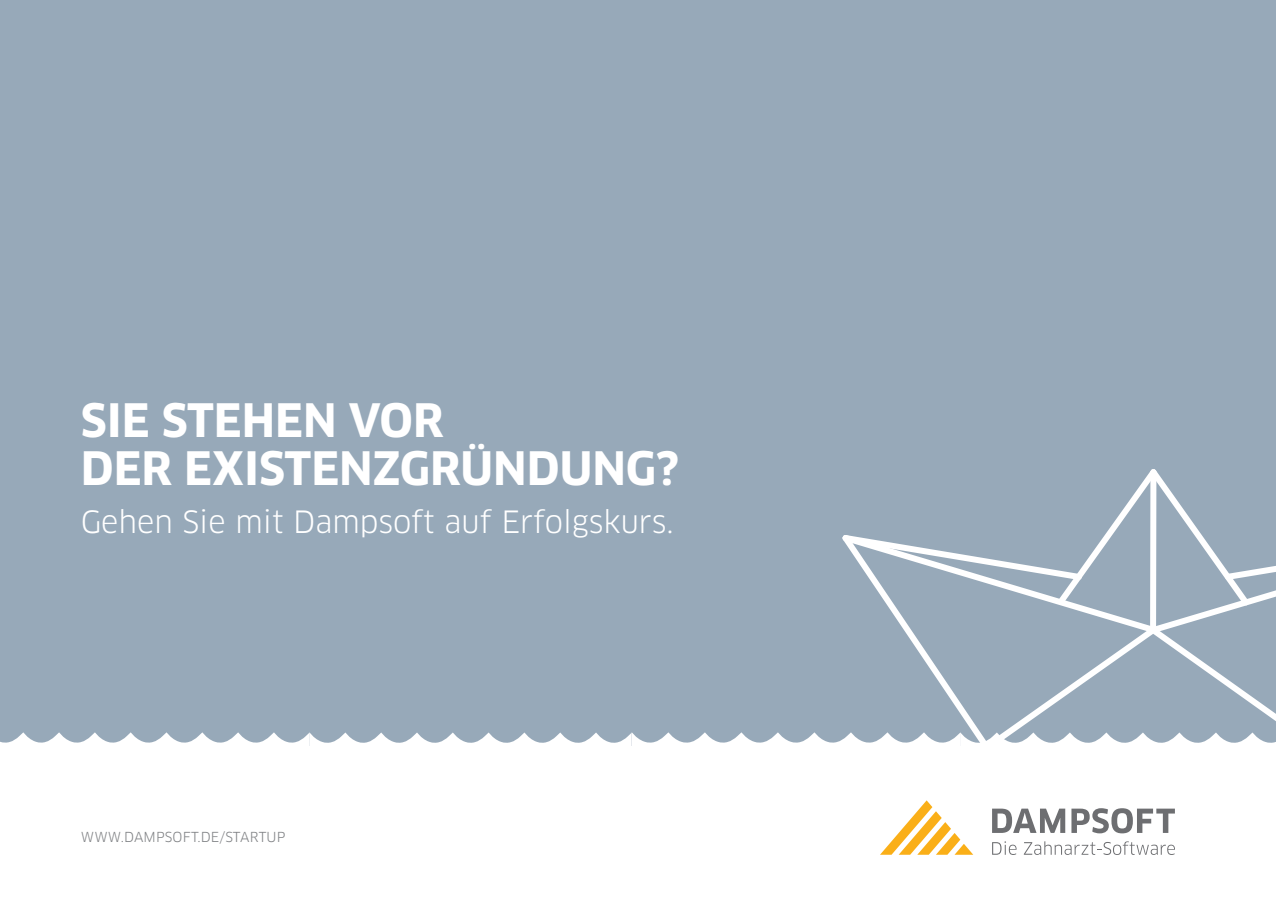
<style>
.page{position:relative;width:1276px;height:919px;background:#fff}
.page>*{position:absolute;margin:0;border:0;box-sizing:border-box;transform-origin:0 0}
.t1{font:700 45px/48px "Clan Pro";color:#fff}
.t2{font:30px "Clan Pro";color:#fff}
.t3{font:13.5px "Clan Pro";letter-spacing:.01em;color:#808285}
</style>
<div class="page">
<div style="left:0;top:0;width:1276px;height:469px;background:#97a9b9"></div>
<div style="left:0;top:469px;width:1276px;height:277px;background:#97a9b9"></div>
<svg style="left:992px;top:841px;width:24px;height:13px"></svg>
<svg style="left:1024px;top:841px;width:151px;height:13px"></svg>
<svg style="left:880px;top:800px;width:93px;height:54px"></svg>
<svg style="left:992px;top:808px;width:73px;height:24px"></svg>
<svg style="left:1071px;top:808px;width:104px;height:25px"></svg>
<h1 class="t1" style="left:81px;top:397px;width:600px">SIE STEHEN VOR<br>DER EXISTENZGRÜNDUNG?</h1>
<p class="t2" style="left:81px;top:506px;width:594px">Gehen Sie mit Dampsoft auf Erfolgskurs.</p>
<p class="t3" style="left:81px;top:830px;width:206px">WWW.DAMPSOFT.DE/STARTUP</p>
</div>
